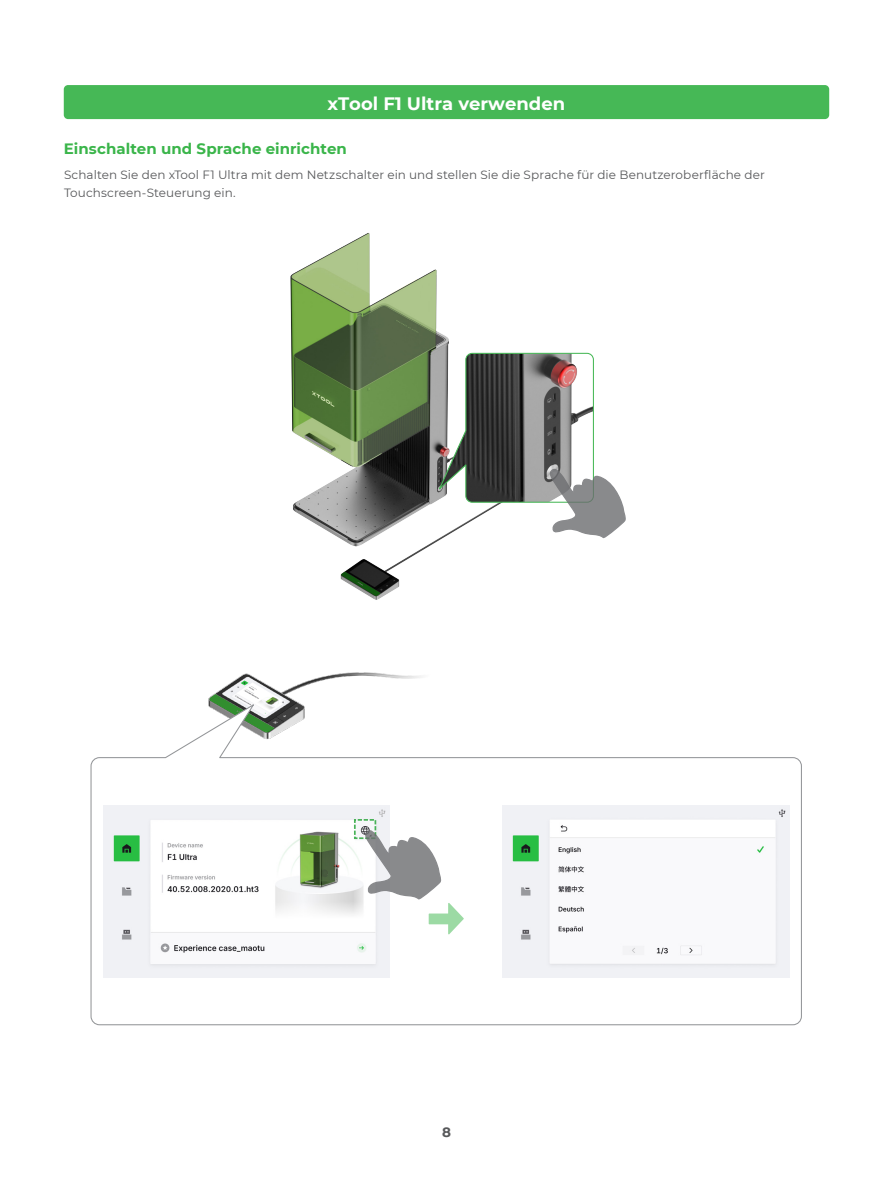
<style>
.page{position:relative;width:893px;height:1191px;background:#fff}
.page>*{position:absolute;margin:0;border:0;box-sizing:border-box;transform-origin:0 0}
.t1{font:700 18px "Montserrat";color:#fff}
.t2{font:700 15px "Montserrat";letter-spacing:.005em;color:#3ab54a}
.t3{font:700 13.5px "Montserrat";color:#57585a}
.t4{font:12px/18px "Montserrat";letter-spacing:.01em;color:#57585a}
</style>
<div class="page">
<img style="left:290px;top:233px;width:159px;height:303px">
<svg style="left:436px;top:352px;width:190px;height:186px"></svg>
<img style="left:239px;top:536px;width:259px;height:165px">
<img style="left:208px;top:677px;width:83px;height:24px">
<svg style="left:90px;top:701px;width:712px;height:324px"></svg>
<svg style="left:365px;top:830px;width:99px;height:104px"></svg>
<div style="left:64px;top:85px;width:765px;height:34px;background:#46b856;border-radius:4px"></div>
<h1 class="t1" style="left:327px;top:90px;width:239px">xTool F1 Ultra verwenden</h1>
<p class="t2" style="left:64px;top:137px;width:285px">Einschalten und Sprache einrichten</p>
<p class="t4" style="left:64px;top:165px;width:702px">Schalten Sie den xTool F1 Ultra mit dem Netzschalter ein und stellen Sie die Sprache für die Benutzeroberfläche der<br>Touchscreen-Steuerung ein.</p>
<p class="t3" style="left:442px;top:1122px;width:10px">8</p>
</div>
